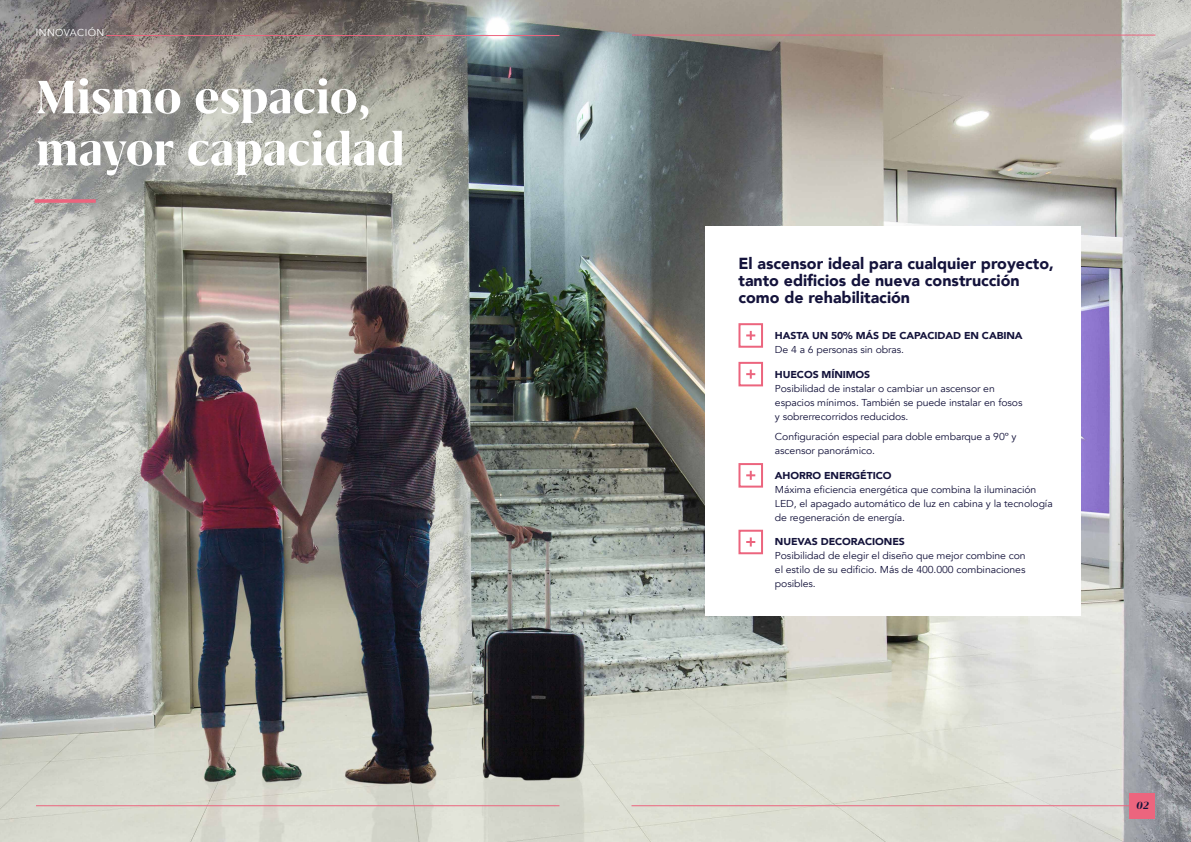
<style>
.page{position:relative;width:1191px;height:842px;background:#fff}
.page>*{position:absolute;margin:0;border:0;box-sizing:border-box;transform-origin:0 0}
.t1{font:700 54px/52px "Grifo M";color:#fff}
.t2{font:900 16px/17px "Avenir";color:#14133b}
.t3{font:italic 700 12px "Grifo M";color:#14133b}
.t4{font:10px/14px "Avenir";letter-spacing:-.01em;color:#14133b;scale:1.05 1}
.t5{font:900 10px "Avenir";letter-spacing:-.01em;color:#14133b;scale:1.05 1}
.t6{font:10px "Avenir";letter-spacing:.04em;color:#fff}
</style>
<div class="page">
<img style="left:0;top:0;width:1191px;height:842px">
<hr style="left:36px;top:805px;width:523px;height:1px;background:#ec657e">
<hr style="left:631px;top:805px;width:524px;height:1px;background:#ec657e">
<hr style="left:632px;top:35px;width:523px;height:1px;background:#ec657e">
<div style="left:1130px;top:793px;width:25px;height:25px;background:#ec657e"></div>
<svg style="left:35px;top:199px;width:61px;height:4px"></svg>
<hr style="left:106px;top:35px;width:453px;height:1px;background:#ec657e">
<div style="left:705px;top:226px;width:376px;height:390px;background:#fff"></div>
<svg style="left:746px;top:331px;width:9px;height:9px"></svg>
<div style="left:738px;top:323px;width:25px;height:25px;border:2px solid #ec657e"></div>
<svg style="left:746px;top:370px;width:9px;height:9px"></svg>
<div style="left:738px;top:362px;width:25px;height:24px;border:2px solid #ec657e"></div>
<svg style="left:746px;top:471px;width:9px;height:9px"></svg>
<div style="left:738px;top:463px;width:25px;height:25px;border:2px solid #ec657e"></div>
<svg style="left:746px;top:537px;width:9px;height:9px"></svg>
<div style="left:738px;top:530px;width:25px;height:24px;border:2px solid #ec657e"></div>
<p class="t6" style="left:36px;top:27px;width:70px">INNOVACIÓN</p>
<h1 class="t1" style="left:36px;top:71px;width:370px">Mismo espacio, mayor capacidad</h1>
<h2 class="t2" style="left:738px;top:255px;width:317px">El ascensor ideal para cualquier proyecto, tanto edificios de nueva construcción como de rehabilitación</h2>
<p class="t5" style="left:775px;top:327px;width:237px">HASTA UN 50% MÁS DE CAPACIDAD EN CABINA</p>
<p class="t4" style="left:775px;top:342px;width:125px">De 4 a 6 personas sin obras.</p>
<p class="t5" style="left:775px;top:366px;width:92px">HUECOS MÍNIMOS</p>
<p class="t4" style="left:775px;top:382px;width:237px">Posibilidad de instalar o cambiar un ascensor en espacios mínimos. También se puede instalar en fosos y sobrerrecorridos reducidos.</p>
<p class="t4" style="left:775px;top:430px;width:231px">Configuración especial para doble embarque a 90º y ascensor panorámico.</p>
<p class="t5" style="left:775px;top:466px;width:112px">AHORRO ENERGÉTICO</p>
<p class="t4" style="left:775px;top:482px;width:266px">Máxima eficiencia energética que combina la iluminación<br>LED, el apagado automático de luz en cabina y la tecnología de regeneración de energía.</p>
<p class="t5" style="left:775px;top:533px;width:125px">NUEVAS DECORACIONES</p>
<p class="t4" style="left:775px;top:549px;width:240px;text-align:justify">Posibilidad de elegir el diseño que mejor combine con el estilo de su edificio. Más de 400.000 combinaciones posibles.</p>
<p class="t3" style="left:1136px;top:799px;width:14px">02</p>
</div>
